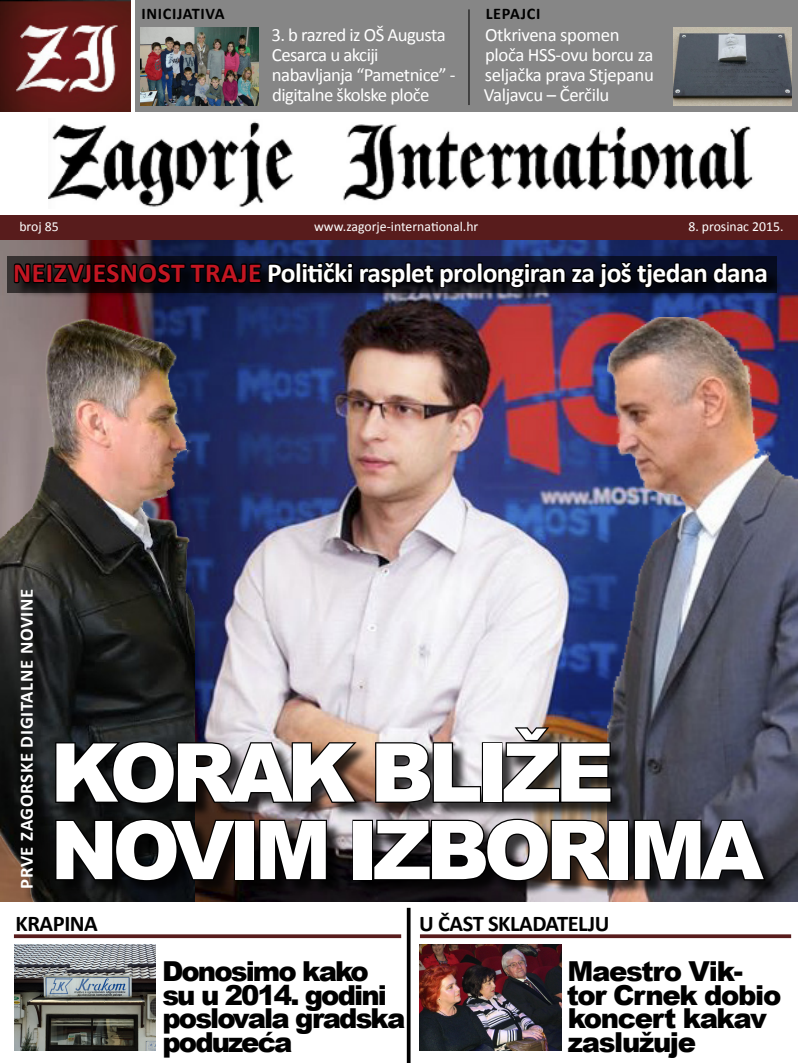
<style>
.page{position:relative;width:798px;height:1063px;background:#fff}
.page>*{position:absolute;margin:0;border:0;box-sizing:border-box;transform-origin:0 0}
.t1{font:900 81.25px/77.5px "Arial";letter-spacing:-.07em;color:#fff}
.t2{font:700 27.5px "Calibri";letter-spacing:-.02em;color:#fff}
.t3{font:900 27.5px/23.8px "Arial";letter-spacing:-.07em;color:#000}
.t4{font:900 27.5px/23.8px "Arial";letter-spacing:-.05em;color:#000}
.t5{font:700 22.5px "Calibri";letter-spacing:-.02em;color:#000}
.t6{font:18.75px/20px "Calibri";letter-spacing:-.03em;color:#fff}
.t7{font:700 18.75px "Calibri";letter-spacing:.035em;color:#fff}
.t8{font:700 16.25px "Calibri";letter-spacing:.04em;color:#000}
.t9{font:13.75px "Calibri";color:#fff}
.t10{font:700 13.75px "Calibri";color:#fff}
.s1{color:#c31622}
</style>
<div class="page">
<img style="left:0;top:240px;width:797px;height:662px">
<div style="left:136px;top:0;width:661px;height:112px;background:#868686"></div>
<img style="left:673px;top:27px;width:118px;height:78px">
<img style="left:141px;top:27px;width:118px;height:78px">
<hr style="left:468px;top:9px;width:1px;height:96px;background:#000">
<img style="left:0;top:0;width:130px;height:112px">
<div style="left:0;top:216px;width:797px;height:24px;background:#581c1c"></div>
<img style="left:48px;top:121px;width:705px;height:86px">
<div style="left:16px;top:264px;width:766px;height:39px;background:#000;opacity:.75"></div>
<svg style="left:12px;top:249px;width:757px;height:46px;background:#111222"></svg>
<svg style="left:14px;top:934px;width:387px;height:4px;background:#673030"></svg>
<img style="left:15px;top:944px;width:141px;height:106px">
<svg style="left:420px;top:934px;width:370px;height:4px"></svg>
<img style="left:420px;top:944px;width:141px;height:107px">
<svg style="left:406px;top:908px;width:4px;height:155px"></svg>
<img style="left:0;top:317px;width:194px;height:585px">
<div style="left:23px;top:592px;width:26px;height:311px;background:#000;opacity:.75"></div>
<img style="left:607px;top:317px;width:190px;height:585px">
<div style="left:57px;top:729px;width:723px;height:168px;background:#000;opacity:.75"></div>
<svg style="left:54px;top:740px;width:305px;height:65px;background:#332f2e"></svg>
<svg style="left:373px;top:741px;width:109px;height:63px;background:#696363"></svg>
<div style="left:481px;top:742px;width:21px;height:61px;border:2px solid #000"></div>
<img style="left:501px;top:725px;width:111px;height:79px">
<svg style="left:54px;top:817px;width:184px;height:66px;background:#0c0a09"></svg>
<div style="left:234px;top:820px;width:20px;height:60px;border:2px solid #000"></div>
<svg style="left:258px;top:815px;width:70px;height:67px;background:#231e1e"></svg>
<div style="left:352px;top:820px;width:21px;height:60px;border:2px solid #000"></div>
<svg style="left:371px;top:817px;width:242px;height:66px;background:#37302e"></svg>
<div style="left:608px;top:820px;width:21px;height:60px;border:2px solid #000"></div>
<svg style="left:632px;top:815px;width:135px;height:67px;background:#222228"></svg>
<p class="t8" style="left:141px;top:3px;width:85px">INICIJATIVA</p>
<p class="t6" style="left:271px;top:25px;width:185px">3. b razred iz OŠ Augusta<br>Cesarca u akciji nabavljanja “Pametnice” - digitalne školske ploče</p>
<p class="t8" style="left:485px;top:3px;width:56px">LEPAJCI</p>
<p class="t6" style="left:483px;top:25px;width:171px">Otkrivena spomen ploča HSS-ovu borcu za seljačka prava Stjepanu<br>Valjavcu – Čerčilu</p>
<p class="t10" style="left:286px;top:217px;width:171px">www.zagorje-int r ational.hr</p>
<p class="t10" style="left:672px;top:217px;width:87px">12. rujna 2015.</p>
<p class="t9" style="left:19px;top:218px;width:41px">broj 85</p>
<p class="t9" style="left:314px;top:218px;width:166px">www.zagorje-international.hr</p>
<p class="t9" style="left:688px;top:218px;width:96px">8. prosinac 2015.</p>
<h2 class="t2" style="left:13px;top:255px;width:756px"><span class="s1">NEIZVJESNOST TRAJE</span> Politički rasplet prolongiran za još tjedan dana</h2>
<p class="t7" style="left:15px;top:889px;width:302px;rotate:-90deg">PRVE ZAGORSKE DIGITALNE NOVINE</p>
<h1 class="t1" style="left:50px;top:731px;width:714px">KORAK BLIŽE<br>NOVIM IZBORIMA</h1>
<p class="t5" style="left:16px;top:909px;width:84px">KRAPINA</p>
<h2 class="t3" style="left:162px;top:958px;width:245px">Donosimo kako su u 2014. godini poslovala gradska poduzeća</h2>
<p class="t5" style="left:419px;top:909px;width:192px">U ČAST SKLADATELJU</p>
<h2 class="t4" style="left:566px;top:958px;width:216px">Maestro Vik&shy;tor Crnek dobio koncert kakav zaslužuje</h2>
</div>
